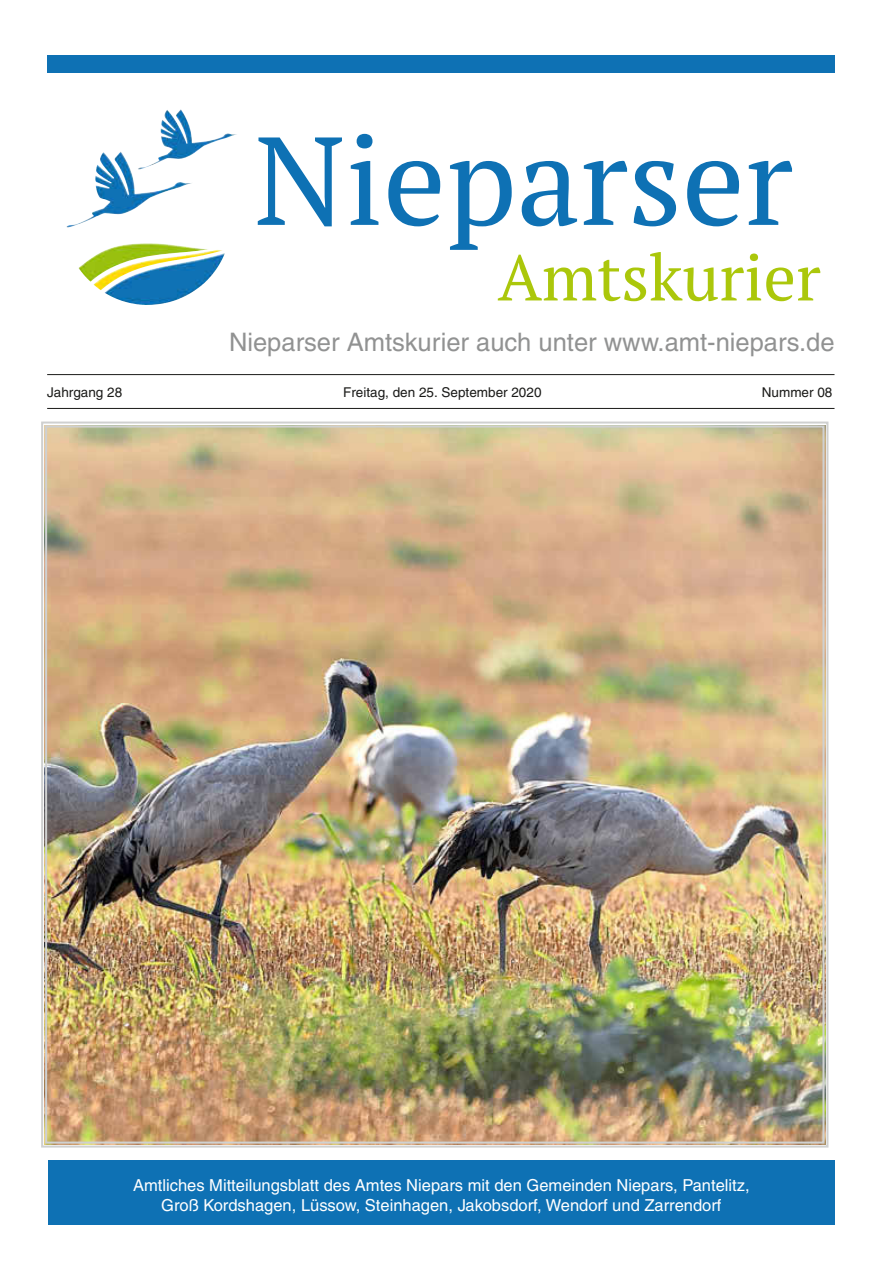
<style>
.page{position:relative;width:881px;height:1263px;background:#fff}
.page>*{position:absolute;margin:0;border:0;box-sizing:border-box;transform-origin:0 0}
.t1{font:124.8px "PT Serif";color:#0e71b4}
.t2{font:64.35px "PT Serif";color:#abc70b}
.t3{font:25.5px "Helvetica LT";color:#919292}
.t4{font:16.5px/19.8px "Helvetica LT";color:#fff;text-align:center}
.t5{font:13.5px "Helvetica LT";color:#1a1a18}
</style>
<div class="page">
<div style="left:48px;top:1160px;width:786px;height:65px;background:#0e71b4"></div>
<hr style="left:47px;top:408px;width:787px;height:1px;background:#1a1a18">
<hr style="left:47px;top:374px;width:787px;height:1px;background:#1a1a18">
<img style="left:175px;top:109px;width:12px;height:35px">
<div style="left:47px;top:55px;width:787px;height:17px;background:#0e71b4"></div>
<img style="left:41px;top:421px;width:788px;height:727px">
<h1 class="t1" style="left:254px;top:100px;width:540px">Nieparser</h1>
<h2 class="t2" style="left:497px;top:236px;width:324px">Amtskurier</h2>
<h3 class="t3" style="left:229px;top:327px;width:606px">Nieparser Amtskurier auch unter www.amt-niepars.de</h3>
<p class="t5" style="left:47px;top:384px;width:77px">Jahrgang 28</p>
<p class="t5" style="left:343px;top:384px;width:200px">Freitag, den 25. September 2020</p>
<p class="t5" style="left:761px;top:384px;width:72px">Nummer 08</p>
<p class="t4" style="left:133px;top:1175px;width:617px">Amtliches Mitteilungsblatt des Amtes Niepars mit den Gemeinden Niepars, Pantelitz,<br>Groß Kordshagen, Lüssow, Steinhagen, Jakobsdorf, Wendorf und Zarrendorf</p>
</div>
